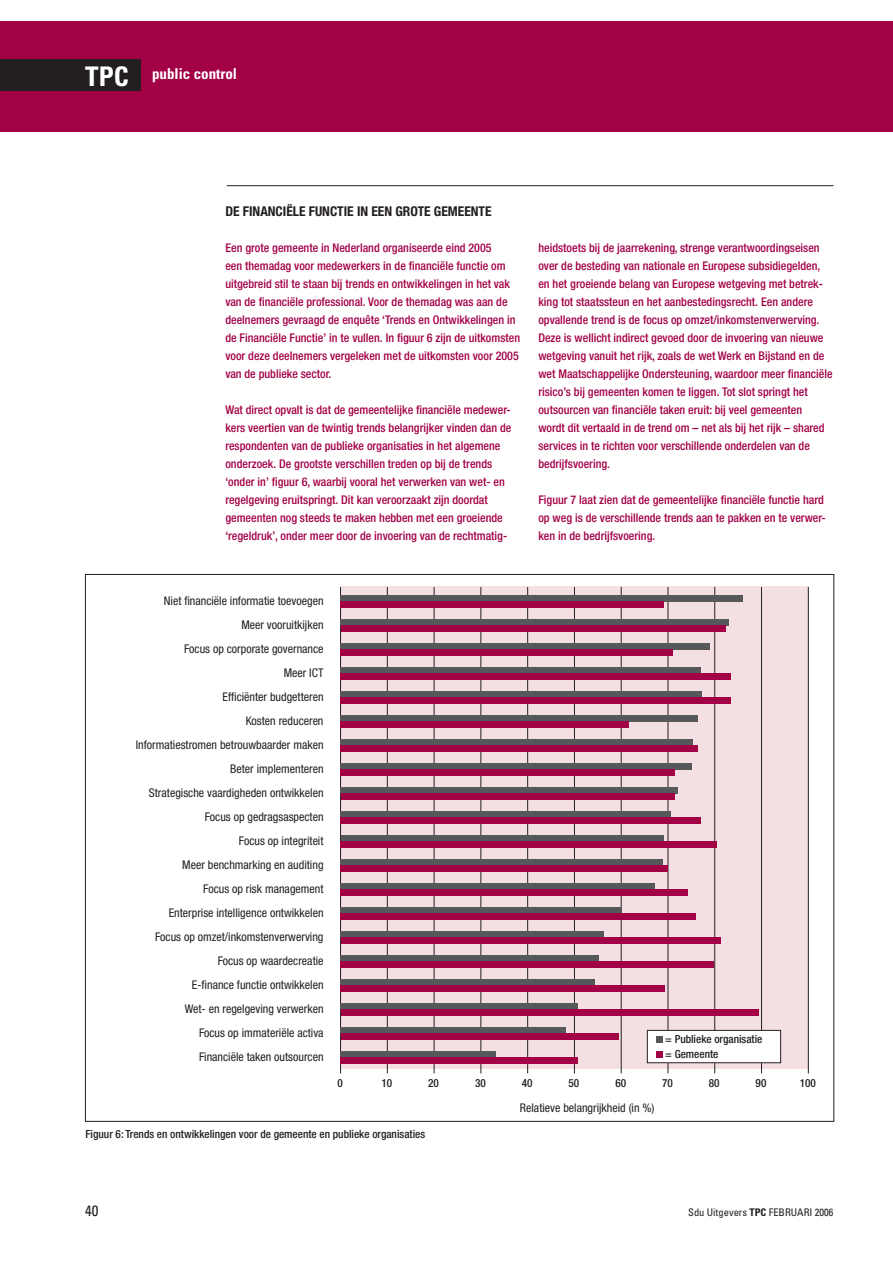
<style>
.page{position:relative;width:893px;height:1263px;background:#fff}
.page>*{position:absolute;margin:0;border:0;box-sizing:border-box;transform-origin:0 0}
.t1{font:700 condensed 27px "Univers";color:#fff}
.t2{font:700 condensed 15px "Univers";color:#fff}
.t3{font:condensed 15px "Univers";color:#231f20}
.TK_2{font:700 condensed 13.5px "Helvetica Neue";color:#231f20}
.Kadertekst{font:500 condensed 12px/18px "Helvetica Neue";color:#a30146}
.t4{font:condensed 12px "Helvetica Neue";color:#231f20}
.Bijschrift{font:500 condensed 11.25px "Helvetica Neue";color:#231f20}
.t5{font:condensed 10.5px "Univers";color:#231f20}
.s1{font-weight:700}
</style>
<div class="page">
<div style="left:0;top:21px;width:893px;height:111px;background:#a30146"></div>
<div style="left:341px;top:586px;width:468px;height:482px;background:#f4e0e2"></div>
<hr style="left:340px;top:587px;width:1px;height:486px;background:#231f20">
<hr style="left:387px;top:587px;width:1px;height:486px;background:#231f20">
<hr style="left:434px;top:587px;width:1px;height:486px;background:#231f20">
<hr style="left:480px;top:587px;width:1px;height:486px;background:#231f20">
<hr style="left:527px;top:587px;width:1px;height:486px;background:#231f20">
<hr style="left:574px;top:587px;width:1px;height:486px;background:#231f20">
<hr style="left:621px;top:587px;width:1px;height:486px;background:#231f20">
<hr style="left:668px;top:587px;width:1px;height:486px;background:#231f20">
<hr style="left:714px;top:587px;width:1px;height:486px;background:#231f20">
<hr style="left:761px;top:587px;width:1px;height:486px;background:#231f20">
<hr style="left:808px;top:587px;width:1px;height:486px;background:#231f20">
<div style="left:0;top:60px;width:140px;height:31px;background:#231f20"></div>
<div style="left:341px;top:595px;width:402px;height:6px;background:#57585a"></div>
<div style="left:341px;top:601px;width:323px;height:7px;background:#a30146"></div>
<div style="left:341px;top:619px;width:388px;height:6px;background:#57585a"></div>
<div style="left:341px;top:625px;width:384px;height:7px;background:#a30146"></div>
<div style="left:341px;top:643px;width:369px;height:6px;background:#57585a"></div>
<div style="left:341px;top:667px;width:360px;height:6px;background:#57585a"></div>
<div style="left:341px;top:673px;width:390px;height:7px;background:#a30146"></div>
<div style="left:341px;top:691px;width:361px;height:6px;background:#57585a"></div>
<div style="left:341px;top:697px;width:390px;height:7px;background:#a30146"></div>
<div style="left:341px;top:715px;width:357px;height:6px;background:#57585a"></div>
<div style="left:341px;top:721px;width:288px;height:7px;background:#a30146"></div>
<div style="left:341px;top:739px;width:352px;height:6px;background:#57585a"></div>
<div style="left:341px;top:745px;width:357px;height:7px;background:#a30146"></div>
<div style="left:341px;top:763px;width:351px;height:6px;background:#57585a"></div>
<div style="left:341px;top:787px;width:337px;height:6px;background:#57585a"></div>
<div style="left:341px;top:793px;width:333px;height:7px;background:#a30146"></div>
<div style="left:341px;top:811px;width:330px;height:6px;background:#57585a"></div>
<div style="left:341px;top:817px;width:360px;height:7px;background:#a30146"></div>
<div style="left:341px;top:835px;width:322px;height:6px;background:#57585a"></div>
<div style="left:341px;top:841px;width:376px;height:7px;background:#a30146"></div>
<div style="left:341px;top:859px;width:322px;height:6px;background:#57585a"></div>
<div style="left:341px;top:865px;width:327px;height:7px;background:#a30146"></div>
<div style="left:341px;top:883px;width:314px;height:6px;background:#57585a"></div>
<div style="left:341px;top:907px;width:280px;height:6px;background:#57585a"></div>
<div style="left:341px;top:913px;width:355px;height:7px;background:#a30146"></div>
<div style="left:341px;top:931px;width:263px;height:6px;background:#57585a"></div>
<div style="left:341px;top:937px;width:379px;height:7px;background:#a30146"></div>
<div style="left:341px;top:955px;width:258px;height:6px;background:#57585a"></div>
<div style="left:341px;top:961px;width:373px;height:7px;background:#a30146"></div>
<div style="left:341px;top:979px;width:254px;height:6px;background:#57585a"></div>
<div style="left:341px;top:985px;width:324px;height:7px;background:#a30146"></div>
<div style="left:341px;top:1003px;width:237px;height:6px;background:#57585a"></div>
<div style="left:341px;top:1027px;width:225px;height:6px;background:#57585a"></div>
<div style="left:341px;top:1033px;width:277px;height:7px;background:#a30146"></div>
<div style="left:341px;top:1051px;width:155px;height:6px;background:#57585a"></div>
<hr style="left:227px;top:185px;width:606px;height:1px;background:#231f20">
<div style="left:341px;top:649px;width:332px;height:7px;background:#a30146"></div>
<div style="left:341px;top:769px;width:334px;height:7px;background:#a30146"></div>
<div style="left:341px;top:889px;width:347px;height:7px;background:#a30146"></div>
<div style="left:341px;top:1009px;width:417px;height:7px;background:#a30146"></div>
<div style="left:647px;top:1030px;width:134px;height:33px;background:#fff"></div>
<div style="left:647px;top:1030px;width:134px;height:33px;border:1px solid #231f20"></div>
<div style="left:656px;top:1037px;width:7px;height:6px;background:#57585a"></div>
<div style="left:656px;top:1052px;width:7px;height:6px;background:#a30146"></div>
<div style="left:341px;top:1057px;width:237px;height:7px;background:#a30146"></div>
<p class="t1" style="left:85px;top:59px;width:45px">TPC</p>
<p class="t2" style="left:152px;top:65px;width:87px">public control</p>
<p class="TK_2" style="left:225px;top:203px;width:31px">DE FINANCI</p>
<p class="TK_2" style="left:286px;top:203px;width:44px">ËLE FUNCTIE</p>
<p class="TK_2" style="left:357px;top:203px;width:22px">IN EEN</p>
<p class="TK_2" style="left:395px;top:203px;width:16px">GROTE</p>
<p class="TK_2" style="left:434px;top:203px;width:32px">GEMEENTE</p>
<p class="Kadertekst" style="left:225px;top:239px;width:296px">Een grote gemeente in Nederland organiseerde eind 2005<br>een themadag voor medewerkers in de financiële functie om uitgebreid stil te staan bij trends en ontwikkelingen in het vak van de financiële professional. Voor de themadag was aan de deelnemers gevraagd de enquête ‘Trends en Ontwikkelingen in de Financiële Functie’ in te vullen. In figuur 6 zijn de uitkomsten voor deze deelnemers vergeleken met de uitkomsten voor 2005 van de publieke sector.</p>
<p class="Kadertekst" style="left:225px;top:401px;width:287px">Wat direct opvalt is dat de gemeentelijke financiële medewer&shy;kers veertien van de twintig trends belangrijker vinden dan de respondenten van de publieke organisaties in het algemene onderzoek. De grootste verschillen treden op bij de trends ‘onder in’ figuur 6, waarbij vooral het verwerken van wet- en regelgeving eruitspringt. Dit kan veroorzaakt zijn doordat gemeenten nog steeds te maken hebben met een groeiende ‘regeldruk’, onder meer door de invoering van de rechtmatig-</p>
<p class="Kadertekst" style="left:538px;top:239px;width:296px">heidstoets bij de jaarrekening, strenge verantwoordingseisen over de besteding van nationale en Europese subsidiegelden, en het groeiende belang van Europese wetgeving met betrek&shy;king tot staatssteun en het aanbestedingsrecht. Een andere opvallende trend is de focus op omzet/inkomstenverwerving.<br>Deze is wellicht indirect gevoed door de invoering van nieuwe wetgeving vanuit het rijk, zoals de wet Werk en Bijstand en de wet Maatschappelijke Ondersteuning, waardoor meer financiële risico’s bij gemeenten komen te liggen. Tot slot springt het outsourcen van financiële taken eruit: bij veel gemeenten<br>wordt dit vertaald in de trend om – net als bij het rijk – shared services in te richten voor verschillende onderdelen van de bedrijfsvoering.</p>
<p class="Kadertekst" style="left:538px;top:491px;width:289px">Figuur 7 laat zien dat de gemeentelijke financiële functie hard op weg is de verschillende trends aan te pakken en te verwer&shy;ken in de bedrijfsvoering.</p>
<p class="t4" style="left:164px;top:594px;width:161px">Niet financiële informatie toevoegen</p>
<p class="t4" style="left:241px;top:618px;width:84px">Meer vooruitkijken</p>
<p class="t4" style="left:184px;top:642px;width:141px">Focus op corporate governance</p>
<p class="t4" style="left:284px;top:666px;width:41px">Meer ICT</p>
<p class="t4" style="left:222px;top:690px;width:103px">Efficiënter budgetteren</p>
<p class="t4" style="left:246px;top:714px;width:79px">Kosten reduceren</p>
<p class="t4" style="left:136px;top:738px;width:189px">Informatiestromen betrouwbaarder maken</p>
<p class="t4" style="left:230px;top:762px;width:95px">Beter implementeren</p>
<p class="t4" style="left:149px;top:786px;width:176px">Strategische vaardigheden ontwikkelen</p>
<p class="t4" style="left:205px;top:810px;width:120px">Focus op gedragsaspecten</p>
<p class="t4" style="left:239px;top:834px;width:86px">Focus op integriteit</p>
<p class="t4" style="left:182px;top:858px;width:143px">Meer benchmarking en auditing</p>
<p class="t4" style="left:203px;top:882px;width:122px">Focus op risk management</p>
<p class="t4" style="left:169px;top:906px;width:156px">Enterprise intelligence ontwikkelen</p>
<p class="t4" style="left:155px;top:930px;width:170px">Focus op omzet/inkomstenverwerving</p>
<p class="t4" style="left:218px;top:954px;width:107px">Focus op waardecreatie</p>
<p class="t4" style="left:192px;top:978px;width:133px">E-finance functie ontwikkelen</p>
<p class="t4" style="left:185px;top:1002px;width:140px">Wet- en regelgeving verwerken</p>
<p class="t4" style="left:199px;top:1026px;width:126px">Focus op immateriële activa</p>
<p class="t4" style="left:199px;top:1050px;width:126px">Financiële taken outsourcen</p>
<p class="Bijschrift" style="left:665px;top:1032px;width:99px">= Publieke organisatie</p>
<p class="Bijschrift" style="left:665px;top:1047px;width:55px">= Gemeente</p>
<p class="Bijschrift" style="left:337px;top:1076px;width:7px">0</p>
<p class="Bijschrift" style="left:381px;top:1076px;width:12px">10</p>
<p class="Bijschrift" style="left:428px;top:1076px;width:12px">20</p>
<p class="Bijschrift" style="left:475px;top:1076px;width:12px">30</p>
<p class="Bijschrift" style="left:522px;top:1076px;width:12px">40</p>
<p class="Bijschrift" style="left:569px;top:1076px;width:12px">50</p>
<p class="Bijschrift" style="left:615px;top:1076px;width:12px">60</p>
<p class="Bijschrift" style="left:662px;top:1076px;width:12px">70</p>
<p class="Bijschrift" style="left:709px;top:1076px;width:12px">80</p>
<p class="Bijschrift" style="left:756px;top:1076px;width:12px">90</p>
<p class="Bijschrift" style="left:800px;top:1076px;width:18px">100</p>
<p class="t4" style="left:520px;top:1101px;width:136px">Relatieve belangrijkheid (in %)</p>
<p class="Bijschrift" style="left:85px;top:1127px;width:341px">Figuur 6: Trends en ontwikkelingen voor de gemeente en publieke organisaties</p>
<p class="t3" style="left:85px;top:1201px;width:15px">40</p>
<p class="t5" style="left:688px;top:1205px;width:147px">Sdu Uitgevers <span class="s1">TPC</span> FEBRUARI 2006</p>
</div>
